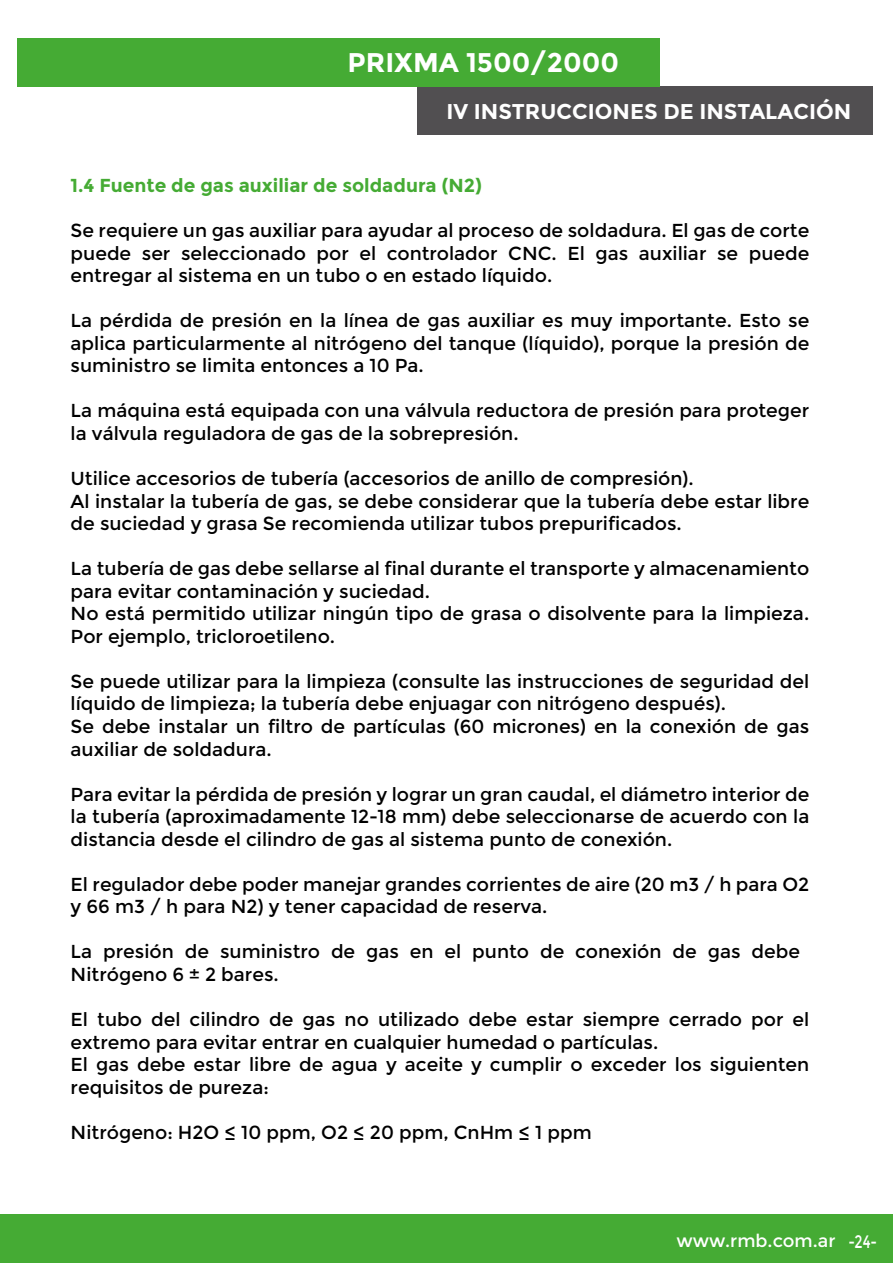
<style>
.page{position:relative;width:893px;height:1263px;background:#fff}
.page>*{position:absolute;margin:0;border:0;box-sizing:border-box;transform-origin:0 0}
.t1{font:700 27px "Montserrat";color:#fff}
.t2{font:700 21.45px "Montserrat";color:#fff}
.t3{font:18.75px/22.5px "Montserrat";color:#000}
.t4{font:700 18.75px "Montserrat";color:#45ab34}
.t5{font:18px "Montserrat";color:#fff}
</style>
<div class="page">
<div style="left:0;top:1215px;width:893px;height:48px;background:#45ab34"></div>
<div style="left:417px;top:87px;width:455px;height:48px;background:#514f51"></div>
<div style="left:18px;top:38px;width:642px;height:48px;background:#45ab34"></div>
<h1 class="t1" style="left:348px;top:46px;width:273px">PRIXMA 1500/2000</h1>
<h1 class="t1" style="left:363px;top:53px;width:277px">SOLDADORA LÁSER</h1>
<p class="t2" style="left:446px;top:98px;width:406px">IV INSTRUCCIONES DE INSTALACIÓN</p>
<p class="t4" style="left:71px;top:174px;width:413px">1.4 Fuente de gas auxiliar de soldadura (N2)</p>
<p class="t3" style="left:71px;top:219px;width:740px;text-align:justify">Se requiere un gas auxiliar para ayudar al proceso de soldadura. El gas de corte puede ser seleccionado por el controlador CNC. El gas auxiliar se puede entregar al sistema en un tubo o en estado líquido.</p>
<p class="t3" style="left:71px;top:309px;width:740px;text-align:justify">La pérdida de presión en la línea de gas auxiliar es muy importante. Esto se aplica particularmente al nitrógeno del tanque (líquido), porque la presión de suministro se limita entonces a 10 Pa.</p>
<p class="t3" style="left:71px;top:400px;width:740px">La máquina está equipada con una válvula reductora de presión para proteger la válvula reguladora de gas de la sobrepresión.</p>
<p class="t3" style="left:71px;top:467px;width:740px">Utilice accesorios de tubería (accesorios de anillo de compresión).<br>Al instalar la tubería de gas, se debe considerar que la tubería debe estar libre de suciedad y grasa Se recomienda utilizar tubos prepurificados.</p>
<p class="t3" style="left:71px;top:557px;width:740px">La tubería de gas debe sellarse al final durante el transporte y almacenamiento para evitar contaminación y suciedad.<br>No está permitido utilizar ningún tipo de grasa o disolvente para la limpieza.<br>Por ejemplo, tricloroetileno.</p>
<p class="t3" style="left:71px;top:670px;width:740px">Se puede utilizar para la limpieza (consulte las instrucciones de seguridad del líquido de limpieza; la tubería debe enjuagar con nitrógeno después).<br>Se debe instalar un filtro de partículas (60 micrones) en la conexión de gas auxiliar de soldadura.</p>
<p class="t3" style="left:71px;top:783px;width:740px;text-align:justify">Para evitar la pérdida de presión y lograr un gran caudal, el diámetro interior de la tubería (aproximadamente 12-18 mm) debe seleccionarse de acuerdo con la distancia desde el cilindro de gas al sistema punto de conexión.</p>
<p class="t3" style="left:71px;top:873px;width:740px">El regulador debe poder manejar grandes corrientes de aire (20 m3 / h para O2 y 66 m3 / h para N2) y tener capacidad de reserva.</p>
<p class="t3" style="left:71px;top:941px;width:731px">La presión de suministro de gas en el punto de conexión de gas debe<br>Nitrógeno 6 ± 2 bares.</p>
<p class="t3" style="left:71px;top:1008px;width:740px">El tubo del cilindro de gas no utilizado debe estar siempre cerrado por el extremo para evitar entrar en cualquier humedad o partículas.<br>El gas debe estar libre de agua y aceite y cumplir o exceder los siguienten requisitos de pureza:</p>
<p class="t3" style="left:71px;top:1121px;width:523px">Nitrógeno: H2O ≤ 10 ppm, O2 ≤ 20 ppm, CnHm ≤ 1 ppm</p>
<p class="t5" style="left:676px;top:1230px;width:202px">www.rmb.com.ar -24-</p>
</div>
